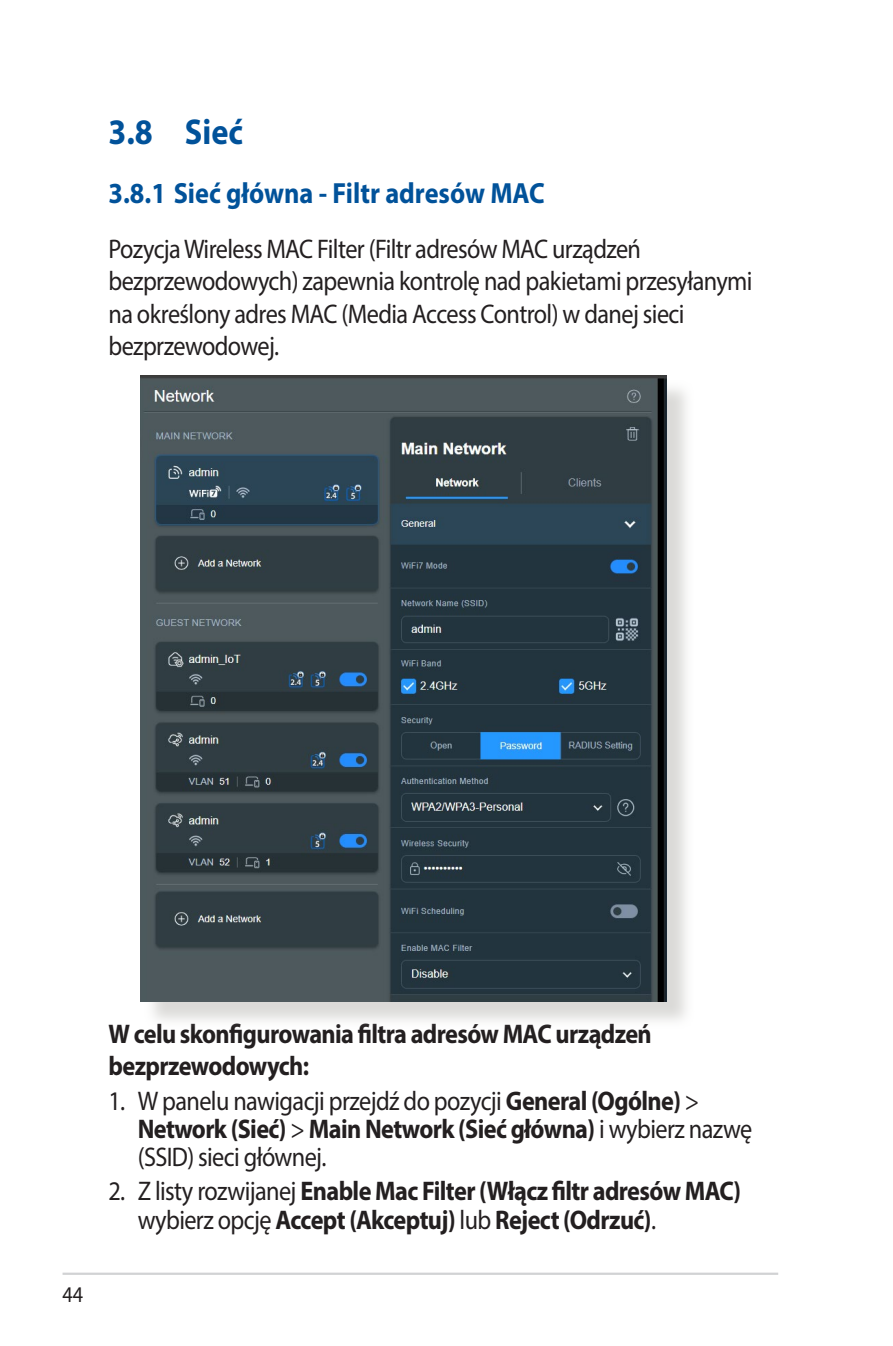
<style>
.page{position:relative;width:893px;height:1346px;background:#fff}
.page>*{position:absolute;margin:0;border:0;box-sizing:border-box;transform-origin:0 0}
.t1{font:700 36px "Myriad Pro";color:#01529a;scale:.9 1}
.t2{font:700 29.25px "Myriad Pro";color:#01529a;scale:.9 1}
.t3{font:27px/32.4px "Myriad Pro";letter-spacing:-.025em;color:#231f20;scale:.9 1}
.t4{font:700 27px/32.4px "Myriad Pro";letter-spacing:-.025em;color:#231f20;scale:.9 1}
.t5{font:22.5px "Myriad Pro";color:#231f20;scale:.9 1}
.s1{font-weight:700}
.s2{font-weight:400}
</style>
<div class="page">
<hr style="left:63px;top:1272px;width:715px;height:3px;background:#d1d2d4">
<div style="left:144px;top:379px;width:550px;height:651px;background:#cfcecb;opacity:.75"></div>
<img style="left:140px;top:376px;width:526px;height:625px">
<h1 class="t1" style="left:108px;top:108px;width:151px">3.8 Sieć</h1>
<p class="t2" style="left:108px;top:174px;width:486px">3.8.1 Sieć główna - Filtr adresów MAC</p>
<p class="t3" style="left:108px;top:232px;width:717px">Pozycja Wireless MAC Filter (Filtr adresów MAC urządzeń bezprzewodowych) zapewnia kontrolę nad pakietami przesyłanymi na określony adres MAC (Media Access Control) w danej sieci bezprzewodowej.</p>
<p class="t5" style="left:63px;top:1281px;width:25px">44</p>
<p class="t4" style="left:108px;top:1016px;width:605px">W celu skonfigurowania filtra adresów MAC urządzeń bezprzewodowych:</p>
<p class="t3" style="left:138px;top:1086px;width:685px;line-height:28.1px;text-indent:-29px">1. W panelu nawigacji przejdź do pozycji <span class="s1">General (Ogólne)</span> &gt;<br><span class="s1">Network (Sieć)</span> &gt; <span class="s1">Main Network (Sieć główna)</span> i wybierz nazwę (SSID) sieci głównej.</p>
<p class="t4" style="left:138px;top:1176px;width:672px;line-height:28.1px;text-indent:-29px"><span class="s2">2. Z listy rozwijanej</span> Enable Mac Filter (Włącz filtr adresów MAC) <span class="s2">wybierz opcję</span> Accept (Akceptuj) <span class="s2">lub</span> Reject (Odrzuć)<span class="s2">.</span></p>
</div>
